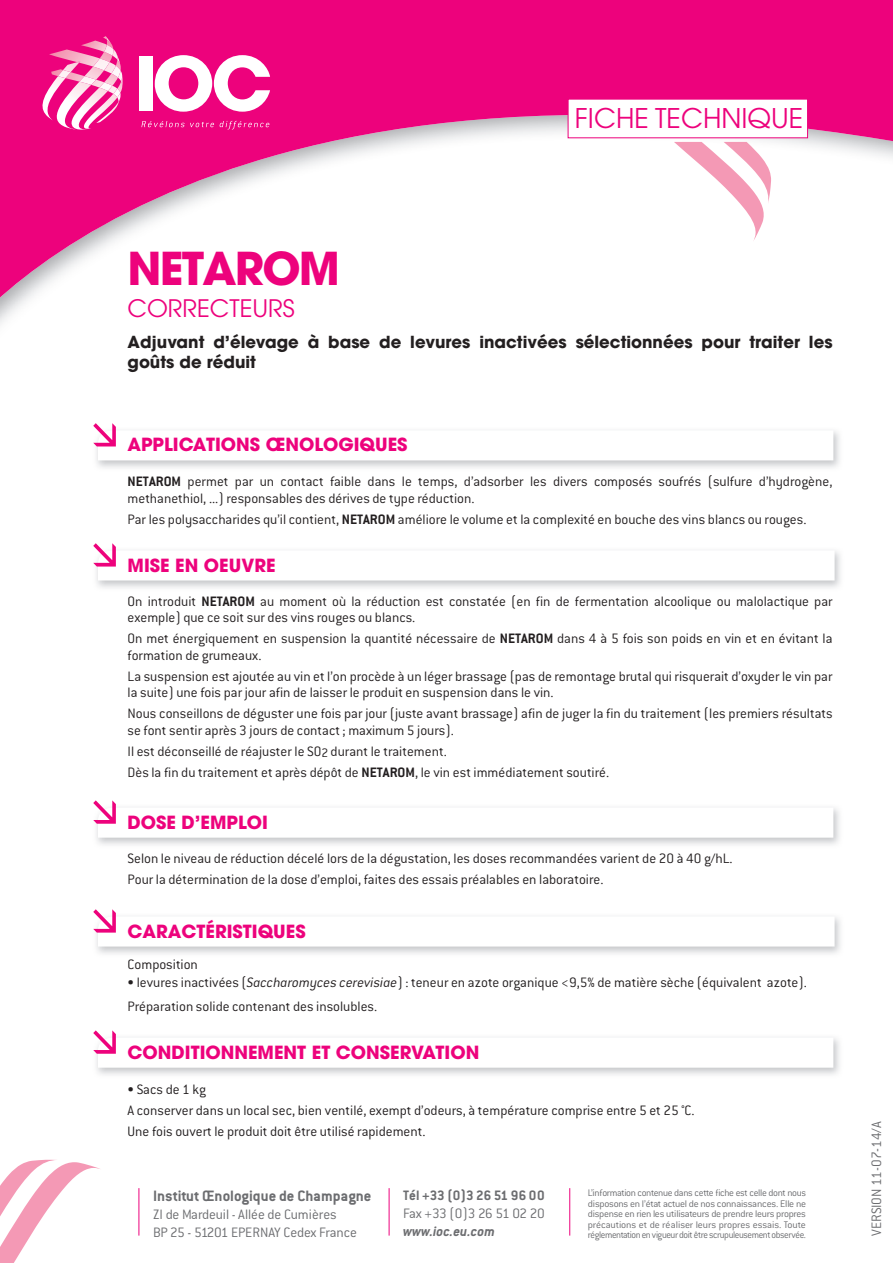
<style>
.page{position:relative;width:893px;height:1263px;background:#fff}
.page>*{position:absolute;margin:0;border:0;box-sizing:border-box;transform-origin:0 0}
.t1{font:700 45px "Avant Garde LT";letter-spacing:-.04em;color:#ed027c}
.t2{font:27px "Avant Garde LT";color:#ed027c}
.t3{font:24px "Avant Garde LT";color:#ed027c}
.t4{font:700 18px "Avant Garde LT";color:#ed027c}
.t5{font:700 16.5px/19.8px "Avant Garde LT";color:#231f20}
.t6{font:700 16.5px "Conduit ITC";color:#6c6d70}
.t7{font:300 15px/16.5px "Conduit ITC";color:#231f20}
.t8{font:300 15px/18px "Conduit ITC";letter-spacing:-.01em;color:#6c6d70}
.t9{font:700 15px "Conduit ITC";color:#6c6d70}
.t10{font:300 15px "Conduit ITC";letter-spacing:-.03em;color:#6c6d70}
.t11{font:italic 700 15px "Conduit ITC";color:#6c6d70}
.t12{font:300 10.5px/10.5px "Conduit ITC";letter-spacing:-.035em;color:#6c6d70;text-align:justify}
.s1{font-weight:700}
.s2{font-style:italic}
</style>
<div class="page">
<svg style="left:0;top:0;width:893px;height:324px"></svg>
<svg style="left:0;top:1160px;width:100px;height:103px"></svg>
<svg style="left:567px;top:98px;width:241px;height:41px"></svg>
<hr style="left:139px;top:1188px;width:1px;height:47px;background:#ed027c">
<hr style="left:389px;top:1188px;width:1px;height:47px;background:#ed027c">
<hr style="left:569px;top:1188px;width:1px;height:47px;background:#ed027c">
<img style="left:49px;top:49px;width:6px;height:13px">
<img style="left:121px;top:75px;width:2px;height:54px">
<img style="left:113px;top:105px;width:8px;height:25px">
<img style="left:55px;top:36px;width:58px;height:94px">
<img style="left:93px;top:58px;width:6px;height:12px">
<img style="left:79px;top:76px;width:17px;height:9px">
<svg style="left:99px;top:36px;width:23px;height:69px;background:#f47fb8"></svg>
<img style="left:39px;top:62px;width:40px;height:59px">
<svg style="left:58px;top:70px;width:13px;height:8px"></svg>
<svg style="left:141px;top:121px;width:73px;height:6px"></svg>
<svg style="left:220px;top:121px;width:49px;height:8px"></svg>
<div style="left:139px;top:56px;width:14px;height:55px;background:#fff"></div>
<svg style="left:155px;top:55px;width:115px;height:57px"></svg>
<img style="left:674px;top:142px;width:92px;height:100px">
<img style="left:724px;top:142px;width:47px;height:62px">
<svg style="left:93px;top:423px;width:740px;height:37px"></svg>
<svg style="left:93px;top:543px;width:742px;height:37px"></svg>
<svg style="left:93px;top:800px;width:740px;height:38px"></svg>
<svg style="left:93px;top:1030px;width:740px;height:38px"></svg>
<svg style="left:93px;top:909px;width:742px;height:37px"></svg>
<h2 class="t2" style="left:575px;top:102px;width:230px">FICHE TECHNIQUE</h2>
<h1 class="t1" style="left:128px;top:239px;width:214px">NETAROM</h1>
<h3 class="t3" style="left:128px;top:294px;width:169px">CORRECTEURS</h3>
<p class="t5" style="left:128px;top:332px;width:706px">Adjuvant d’élevage à base de levures inactivées sélectionnées pour traiter les goûts de réduit</p>
<p class="t4" style="left:128px;top:432px;width:281px">APPLICATIONS ŒNOLOGIQUES</p>
<p class="t7" style="left:128px;top:473px;width:706px"><span class="s1">NETAROM</span> permet par un contact faible dans le temps, d’adsorber les divers composés soufrés (sulfure d’hydrogène, methanethiol, ...) responsables des dérives de type réduction.</p>
<p class="t7" style="left:128px;top:511px;width:680px">Par les polysaccharides qu’il contient, <span class="s1">NETAROM</span> améliore le volume et la complexité en bouche des vins blancs ou rouges.</p>
<p class="t4" style="left:128px;top:553px;width:150px">MISE EN OEUVRE</p>
<p class="t7" style="left:128px;top:593px;width:706px">On introduit <span class="s1">NETAROM</span> au moment où la réduction est constatée (en fin de fermentation alcoolique ou malolactique par exemple) que ce soit sur des vins rouges ou blancs.</p>
<p class="t7" style="left:128px;top:630px;width:706px">On met énergiquement en suspension la quantité nécessaire de <span class="s1">NETAROM</span> dans 4 à 5 fois son poids en vin et en évitant la formation de grumeaux.</p>
<p class="t7" style="left:128px;top:668px;width:706px">La suspension est ajoutée au vin et l’on procède à un léger brassage (pas de remontage brutal qui risquerait d’oxyder le vin par la suite) une fois par jour afin de laisser le produit en suspension dans le vin.</p>
<p class="t7" style="left:128px;top:705px;width:707px">Nous conseillons de déguster une fois par jour (juste avant brassage) afin de juger la fin du traitement (les premiers résultats se font sentir après 3 jours de contact ; maximum 5 jours).</p>
<p class="t7" style="left:128px;top:740px;width:483px;line-height:21px">Il est déconseillé de réajuster le SO<sub>2</sub> durant le traitement.<br>Dès la fin du traitement et après dépôt de <span class="s1">NETAROM</span>, le vin est immédiatement soutiré.</p>
<p class="t4" style="left:128px;top:810px;width:142px">DOSE D’EMPLOI</p>
<p class="t7" style="left:128px;top:848px;width:607px;line-height:21px">Selon le niveau de réduction décelé lors de la dégustation, les doses recommandées varient de 20 à 40 g/hL.<br>Pour la détermination de la dose d’emploi, faites des essais préalables en laboratoire.</p>
<p class="t4" style="left:128px;top:919px;width:180px">CARACTÉRISTIQUES</p>
<p class="t7" style="left:128px;top:956px;width:72px">Composition</p>
<p class="t7" style="left:128px;top:970px;width:681px;line-height:24px">• levures inactivées (<span class="s2">Saccharomyces cerevisiae</span>) : teneur en azote organique &lt;9,5% de matière sèche (équivalent azote).<br>Préparation solide contenant des insolubles.</p>
<p class="t4" style="left:128px;top:1040px;width:353px">CONDITIONNEMENT ET CONSERVATION</p>
<p class="t7" style="left:128px;top:1079px;width:569px;line-height:21px">• Sacs de 1 kg<br>A conserver dans un local sec, bien ventilé, exempt d’odeurs, à température comprise entre 5 et 25 °C.<br>Une fois ouvert le produit doit être utilisé rapidement.</p>
<p class="t6" style="left:153px;top:1186px;width:220px">Institut Œnologique de Champagne</p>
<p class="t8" style="left:153px;top:1205px;width:205px">ZI de Mardeuil - Allée de Cumières<br>BP 25 - 51201 EPERNAY Cedex France</p>
<p class="t9" style="left:403px;top:1186px;width:143px">Tél +33 (0)3 26 51 96 00</p>
<p class="t10" style="left:403px;top:1205px;width:143px">Fax +33 (0)3 26 51 02 20</p>
<p class="t11" style="left:403px;top:1222px;width:93px">www.ioc.eu.com</p>
<p class="t12" style="left:588px;top:1188px;width:220px">L’information contenue dans cette fiche est celle dont nous disposons en l’état actuel de nos connaissances. Elle ne dispense en rien les utilisateurs de prendre leurs propres précautions et de réaliser leurs propres essais. Toute réglementationenvigueurdoitêtrescrupuleusementobservée.</p>
<p class="t8" style="left:867px;top:1235px;width:116px;rotate:-90deg">VERSION 11-07-14/A</p>
</div>
